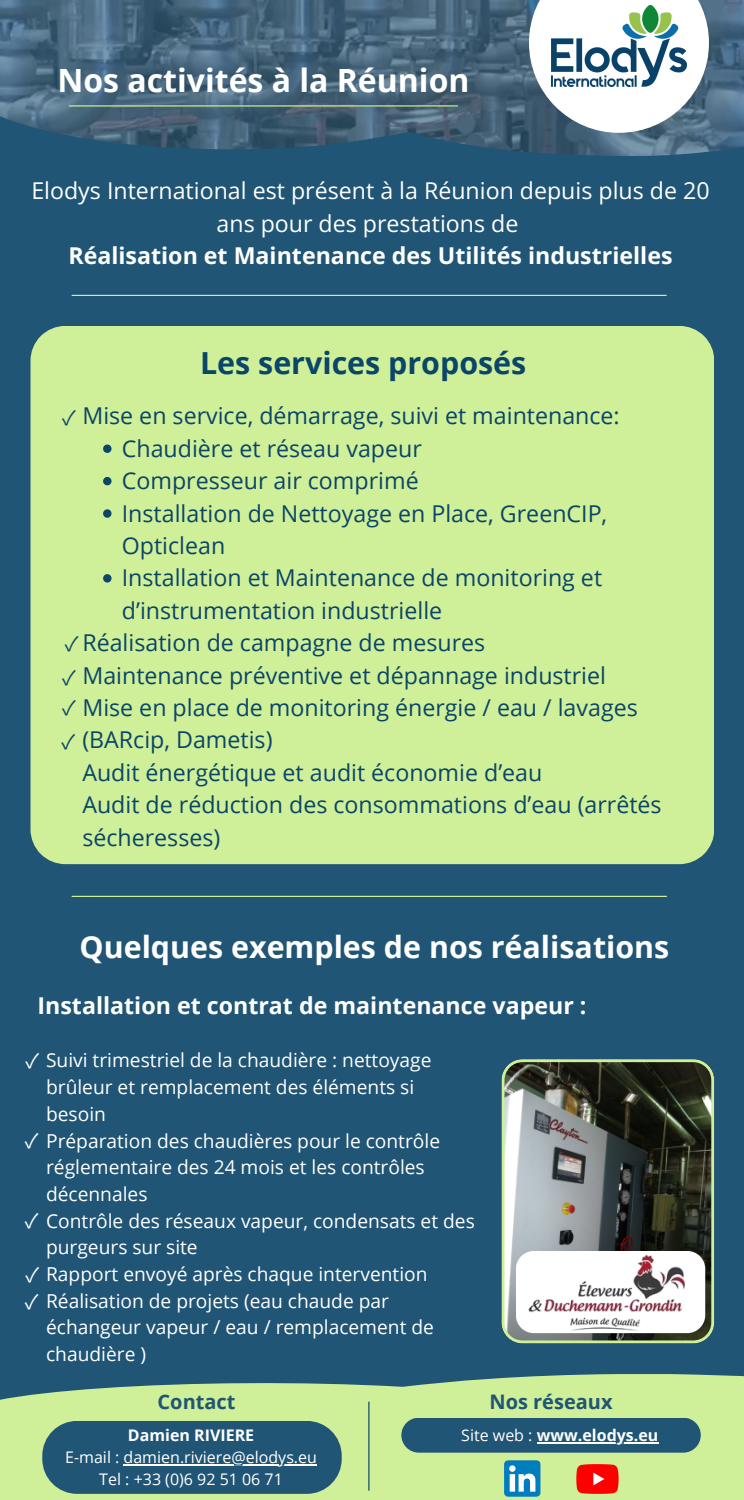
<style>
.page{position:relative;width:744px;height:1500px;background:#205576}
.page>*{position:absolute;margin:0;border:0;box-sizing:border-box;transform-origin:0 0}
.t1{font:700 32px "Open Sans";color:#fff}
.t2{font:700 30.4px "Open Sans";color:#fff}
.t3{font:700 30.4px "Open Sans";color:#0a456a}
.t4{font:23.2px/32.4px "Open Sans";color:#0a456a}
.t5{font:23.2px/32.4px "Open Sans";color:#fff;text-align:center}
.t6{font:700 23.2px "Open Sans";color:#fff}
.t7{font:700 20px "Open Sans";color:#205576}
.t8{font:20px "Noto Sans CJ Ksc";color:#0a456a}
.t9{font:20px "Noto Sans CJ Ksc";color:#fff}
.t10{font:19.2px/26.7px "Open Sans";color:#fff}
.t11{font:16px "Open Sans";color:#fff}
.t12{font:700 16px "Open Sans";color:#fff}
.s1{font-weight:700}
.s2{font-family:"Noto Sans CJ Ksc";font-size:20px}
.s3{font-weight:400}
</style>
<div class="page">
<hr style="left:72px;top:295px;width:595px;height:1px;background:#cfef98">
<hr style="left:72px;top:896px;width:595px;height:1px;background:#cfef98">
<div style="left:30px;top:326px;width:684px;height:538px;background:#cfef98"></div>
<svg style="left:502px;top:1059px;width:212px;height:284px;background:#60665c"></svg>
<div style="left:516px;top:1251px;width:189px;height:82px;background:#fff;border-radius:18px"></div>
<img style="left:523px;top:1251px;width:169px;height:81px">
<svg style="left:0;top:0;width:744px;height:156px;background:#44637b"></svg>
<svg style="left:529px;top:0;width:201px;height:133px;background:#b1bec8"></svg>
<svg style="left:103px;top:445px;width:9px;height:8px"></svg>
<svg style="left:103px;top:477px;width:9px;height:8px"></svg>
<svg style="left:103px;top:509px;width:9px;height:9px"></svg>
<svg style="left:103px;top:574px;width:9px;height:9px"></svg>
<img style="left:551px;top:6px;width:136px;height:81px">
<hr style="left:69px;top:105px;width:389px;height:2px;background:#cfef98">
<div style="left:0;top:1374px;width:744px;height:126px;background:#cfef98"></div>
<div style="left:42px;top:1421px;width:300px;height:73px;background:#205576;border-radius:35px"></div>
<hr style="left:124px;top:1464px;width:193px;height:1px;background:#fff">
<hr style="left:368px;top:1402px;width:1px;height:89px;background:#0a456a">
<div style="left:401px;top:1418px;width:300px;height:35px;background:#205576;border-radius:17px"></div>
<img style="left:576px;top:1464px;width:43px;height:30px">
<img style="left:504px;top:1460px;width:37px;height:37px">
<hr style="left:537px;top:1442px;width:121px;height:1px;background:#fff">
<h3 class="t1" style="left:57px;top:58px;width:414px">Nos activités à la Réunion</h3>
<h1 class="t5" style="left:31px;top:174px;width:680px">Elodys International est présent à la Réunion depuis plus de 20 ans pour des prestations de<br><span class="s1">Réalisation et Maintenance des Utilités industrielles</span></h1>
<p class="t3" style="left:200px;top:341px;width:328px">Les services proposés</p>
<h1 class="t4" style="left:82px;top:399px;width:539px">Mise en service, démarrage, suivi et maintenance:</h1>
<p class="t4" style="left:122px;top:432px;width:302px">Chaudière et réseau vapeur</p>
<p class="t4" style="left:122px;top:464px;width:298px">Compresseur air comprimé</p>
<p class="t4" style="left:122px;top:496px;width:487px">Installation de Nettoyage en Place, GreenCIP,<br>Opticlean</p>
<h3 class="t4" style="left:122px;top:561px;width:482px">Installation et Maintenance de monitoring et d’instrumentation industrielle</h3>
<p class="t4" style="left:82px;top:626px;width:581px">Réalisation de campagne de mesures<br>Maintenance préventive et dépannage industriel Mise en place de monitoring énergie / eau / lavages (BARcip, Dametis)<br>Audit énergétique et audit économie d’eau<br>Audit de réduction des consommations d’eau (arrêtés sécheresses)</p>
<p class="t8" style="left:62px;top:402px;width:15px">✓</p>
<h3 class="t8" style="left:65px;top:628px;width:15px">✓</h3>
<p class="t8" style="left:62px;top:662px;width:15px">✓</p>
<p class="t8" style="left:62px;top:692px;width:15px">✓</p>
<p class="t8" style="left:61px;top:726px;width:15px">✓</p>
<p class="t2" style="left:80px;top:926px;width:591px">Quelques exemples de nos réalisations</p>
<p class="t6" style="left:38px;top:989px;width:551px">Installation et contrat de maintenance vapeur :</p>
<p class="t10" style="left:46px;top:1047px;width:387px">Suivi trimestriel de la chaudière : nettoyage brûleur et remplacement des éléments si besoin</p>
<p class="t10" style="left:46px;top:1127px;width:395px;text-indent:-21px"><span class="s2">✓</span> Préparation des chaudières pour le contrôle réglementaire des 24 mois et les contrôles décennales</p>
<p class="t10" style="left:46px;top:1207px;width:430px;text-indent:-21px"><span class="s2">✓</span> Contrôle des réseaux vapeur, condensats et des purgeurs sur site<br>Rapport envoyé après chaque intervention Réalisation de projets (eau chaude par échangeur vapeur / eau / remplacement de chaudière )</p>
<p class="t9" style="left:26px;top:1045px;width:15px">✓</p>
<p class="t9" style="left:26px;top:1259px;width:15px">✓</p>
<h2 class="t9" style="left:25px;top:1286px;width:15px">✓</h2>
<p class="t7" style="left:158px;top:1388px;width:79px">Contact</p>
<p class="t7" style="left:489px;top:1388px;width:125px">Nos réseaux</p>
<p class="t12" style="left:461px;top:1424px;width:199px"><span class="s3">Site web :</span> www.elodys.eu</p>
<p class="t12" style="left:128px;top:1424px;width:128px">Damien RIVIERE</p>
<p class="t11" style="left:65px;top:1446px;width:253px">E-mail : damien.riviere@elodys.eu</p>
<p class="t11" style="left:99px;top:1468px;width:185px">Tel : +33 (0)6 92 51 06 71</p>
</div>
